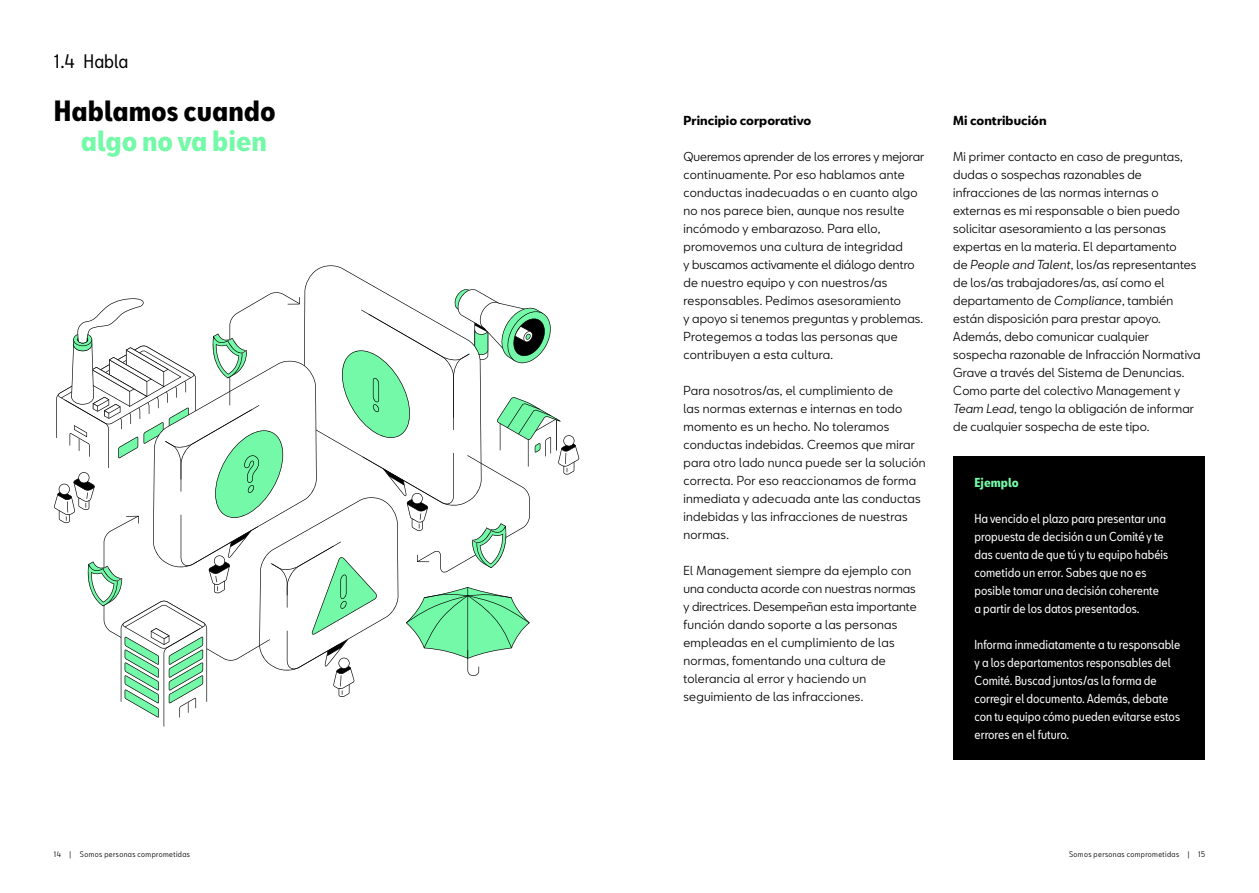
<style>
.page{position:relative;width:1259px;height:893px;background:#fff}
.page>*{position:absolute;margin:0;border:0;box-sizing:border-box;transform-origin:0 0}
.t1{font:700 condensed 27px "SEATBCN";color:#000}
.t2{font:700 condensed 27px "SEATBCN";color:#74f9a8}
.t3{font:condensed 18px "SEATBCN";color:#000}
.t4{font:12px/18px "SEATBCN";letter-spacing:.01em;color:#000}
.t5{font:condensed 12px/18px "SEATBCN";color:#fff}
.t6{font:700 12px "SEATBCN";color:#000}
.t7{font:700 condensed 12px "SEATBCN";color:#74f9a8}
.t8{font:condensed 7.5px "SEATBCN";letter-spacing:.05em;color:#000}
.s1{font-style:italic}
</style>
<div class="page">
<div style="left:953px;top:457px;width:252px;height:303px;background:#000"></div>
<svg style="left:54px;top:265px;width:525px;height:462px"></svg>
<h2 class="t3" style="left:54px;top:45px;width:76px">1.4 Habla</h2>
<h1 class="t1" style="left:54px;top:96px;width:223px">Hablamos cuando</h1>
<h1 class="t2" style="left:81px;top:126px;width:187px">algo no va bien</h1>
<p class="t6" style="left:683px;top:114px;width:129px">Principio corporativo</p>
<p class="t4" style="left:683px;top:147px;width:242px">Queremos aprender de los errores y mejorar continuamente. Por eso hablamos ante conductas inadecuadas o en cuanto algo no nos parece bien, aunque nos resulte incómodo y embarazoso. Para ello, promovemos una cultura de integridad<br>y buscamos activamente el diálogo dentro de nuestro equipo y con nuestros/as responsables. Pedimos asesoramiento<br>y apoyo si tenemos preguntas y problemas.<br>Protegemos a todas las personas que contribuyen a esta cultura.</p>
<p class="t4" style="left:683px;top:381px;width:244px">Para nosotros/as, el cumplimiento de<br>las normas externas e internas en todo momento es un hecho. No toleramos conductas indebidas. Creemos que mirar para otro lado nunca puede ser la solución correcta. Por eso reaccionamos de forma inmediata y adecuada ante las conductas indebidas y las infracciones de nuestras normas.</p>
<p class="t4" style="left:683px;top:561px;width:235px">El Management siempre da ejemplo con una conducta acorde con nuestras normas y directrices. Desempeñan esta importante función dando soporte a las personas empleadas en el cumplimiento de las normas, fomentando una cultura de tolerancia al error y haciendo un seguimiento de las infracciones.</p>
<p class="t6" style="left:953px;top:114px;width:95px">Mi contribución</p>
<p class="t4" style="left:953px;top:147px;width:249px">Mi primer contacto en caso de preguntas, dudas o sospechas razonables de infracciones de las normas internas o externas es mi responsable o bien puedo solicitar asesoramiento a las personas expertas en la materia. El departamento<br>de <span class="s1">People and Talent</span>, los/as representantes de los/as trabajadores/as, así como el departamento de <span class="s1">Compliance</span>, también están disposición para prestar apoyo.<br>Además, debo comunicar cualquier sospecha razonable de Infracción Normativa Grave a través del Sistema de Denuncias.<br>Como parte del colectivo Management y <span class="s1">Team Lead</span>, tengo la obligación de informar de cualquier sospecha de este tipo.</p>
<p class="t7" style="left:974px;top:476px;width:46px">Ejemplo</p>
<p class="t5" style="left:974px;top:509px;width:195px">Ha vencido el plazo para presentar una propuesta de decisión a un Comité y te das cuenta de que tú y tu equipo habéis cometido un error. Sabes que no es posible tomar una decisión coherente a partir de los datos presentados.</p>
<p class="t5" style="left:974px;top:635px;width:207px">Informa inmediatamente a tu responsable y a los departamentos responsables del Comité. Buscad juntos/as la forma de corregir el documento. Además, debate con tu equipo cómo pueden evitarse estos errores en el futuro.</p>
<p class="t8" style="left:54px;top:847px;width:137px">14 | Somos personas comprometidas</p>
<p class="t8" style="left:1069px;top:847px;width:137px">Somos personas comprometidas | 15</p>
</div>
